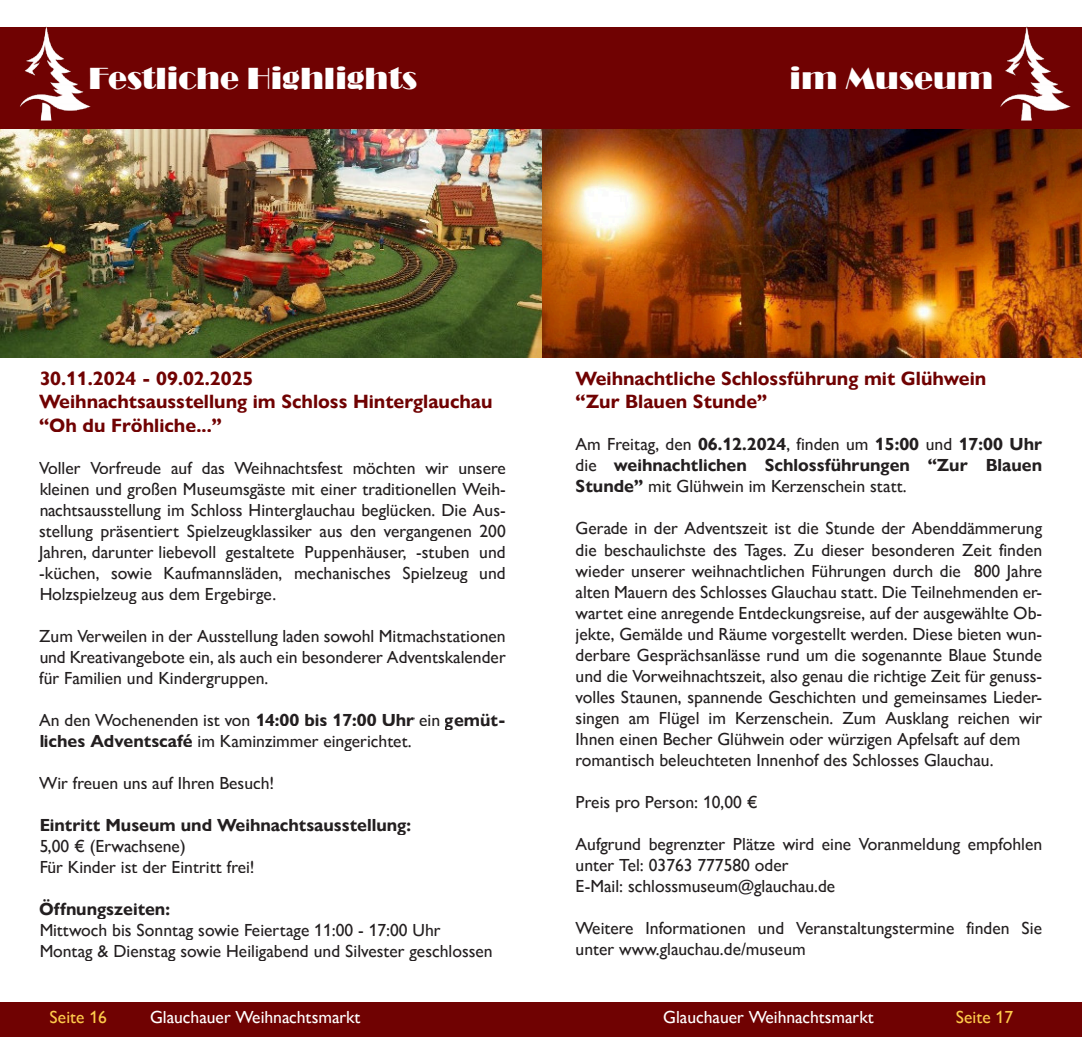
<style>
.page{position:relative;width:1082px;height:1062px;background:#fff}
.page>*{position:absolute;margin:0;border:0;box-sizing:border-box;transform-origin:0 0}
.t1{font:31.5px "Broadway";color:#fff}
.t2{font:700 19.25px "Gill Sans Nova";color:#700202}
.t3{font:17.5px "Gill Sans Nova";color:#231f20}
.t4{font:700 17.5px "Gill Sans Nova";color:#231f20}
.t5{font:17.5px "Gill Sans Nova";color:#fff}
.t6{font:17.5px "Times New Roman";color:#fff}
.t7{font:17.5px "Gill Sans Nova";color:#ffcc4b}
.t8{font:17.5px "Times New Roman";color:#ffcc4b}
.s1{font-weight:700}
</style>
<div class="page">
<img style="left:541px;top:128px;width:540px;height:229px">
<img style="left:0;top:128px;width:541px;height:229px">
<div style="left:0;top:27px;width:1081px;height:101px;background:#700202"></div>
<img style="left:0;top:26px;width:93px;height:114px">
<img style="left:947px;top:26px;width:125px;height:114px">
<div style="left:0;top:1002px;width:1081px;height:35px;background:#700202"></div>
<p class="t1" style="left:88px;top:60px;width:330px">Festliche Highlights</p>
<p class="t1" style="left:789px;top:60px;width:205px">im Museum</p>
<p class="t2" style="left:39px;top:372px;width:216px">30.11.2024 - 09.02.2025</p>
<p class="t2" style="left:39px;top:395px;width:455px">Weihnachtsausstellung im Schloss Hinterglauchau</p>
<p class="t2" style="left:39px;top:418px;width:184px">“Oh du Fröhliche...”</p>
<p class="t3" style="left:39px;top:461px;width:468px">Voller Vorfreude auf das Weihnachtsfest möchten wir unsere</p>
<p class="t3" style="left:39px;top:482px;width:468px">kleinen und großen Museumsgäste mit einer traditionellen Weih-</p>
<p class="t3" style="left:39px;top:503px;width:468px">nachtsausstellung im Schloss Hinterglauchau beglücken. Die Aus-</p>
<p class="t3" style="left:39px;top:524px;width:468px">stellung präsentiert Spielzeugklassiker aus den vergangenen 200</p>
<p class="t3" style="left:39px;top:545px;width:468px">Jahren, darunter liebevoll gestaltete Puppenhäuser, -stuben und</p>
<p class="t3" style="left:39px;top:566px;width:468px">-küchen, sowie Kaufmannsläden, mechanisches Spielzeug und</p>
<p class="t3" style="left:39px;top:587px;width:238px">Holzspielzeug aus dem Ergebirge.</p>
<p class="t3" style="left:39px;top:629px;width:468px">Zum Verweilen in der Ausstellung laden sowohl Mitmachstationen</p>
<p class="t3" style="left:39px;top:650px;width:468px">und Kreativangebote ein, als auch ein besonderer Adventskalender</p>
<p class="t3" style="left:39px;top:671px;width:231px">für Familien und Kindergruppen.</p>
<p class="t3" style="left:39px;top:713px;width:468px">An den Wochenenden ist von <span class="s1">14:00 bis 17:00 Uhr</span> ein <span class="s1">gemüt-</span></p>
<p class="t3" style="left:39px;top:734px;width:374px"><span class="s1">liches Adventscafé</span> im Kaminzimmer eingerichtet.</p>
<p class="t3" style="left:39px;top:776px;width:237px">Wir freuen uns auf Ihren Besuch!</p>
<p class="t4" style="left:39px;top:818px;width:373px">Eintritt Museum und Weihnachtsausstellung:</p>
<p class="t3" style="left:39px;top:839px;width:148px">5,00 € (Erwachsene)</p>
<p class="t3" style="left:39px;top:860px;width:217px">Für Kinder ist der Eintritt frei!</p>
<p class="t4" style="left:39px;top:902px;width:132px">Öffnungszeiten:</p>
<p class="t3" style="left:39px;top:923px;width:403px">Mittwoch bis Sonntag sowie Feiertage 11:00 - 17:00 Uhr</p>
<p class="t3" style="left:39px;top:944px;width:455px">Montag &amp; Dienstag sowie Heiligabend und Silvester geschlossen</p>
<p class="t2" style="left:575px;top:372px;width:412px">Weihnachtliche Schlossführung mit Glühwein</p>
<p class="t2" style="left:575px;top:395px;width:193px">“Zur Blauen Stunde”</p>
<p class="t3" style="left:575px;top:438px;width:468px">Am Freitag, den <span class="s1">06.12.2024</span>, finden um <span class="s1">15:00</span> und <span class="s1">17:00 Uhr</span></p>
<p class="t3" style="left:575px;top:459px;width:23px">die</p>
<p class="t4" style="left:614px;top:459px;width:430px">weihnachtlichen Schlossführungen “Zur Blauen</p>
<p class="t3" style="left:575px;top:480px;width:332px"><span class="s1">Stunde”</span> mit Glühwein im Kerzenschein statt.</p>
<p class="t3" style="left:575px;top:522px;width:468px">Gerade in der Adventszeit ist die Stunde der Abenddämmerung</p>
<p class="t3" style="left:575px;top:543px;width:468px">die beschaulichste des Tages. Zu dieser besonderen Zeit finden</p>
<p class="t3" style="left:575px;top:564px;width:468px">wieder unserer weihnachtlichen Führungen durch die 800 Jahre</p>
<p class="t3" style="left:575px;top:585px;width:468px">alten Mauern des Schlosses Glauchau statt. Die Teilnehmenden er-</p>
<p class="t3" style="left:575px;top:606px;width:468px">wartet eine anregende Entdeckungsreise, auf der ausgewählte Ob-</p>
<p class="t3" style="left:575px;top:627px;width:468px">jekte, Gemälde und Räume vorgestellt werden. Diese bieten wun-</p>
<p class="t3" style="left:575px;top:648px;width:468px">derbare Gesprächsanlässe rund um die sogenannte Blaue Stunde</p>
<p class="t3" style="left:575px;top:669px;width:468px">und die Vorweihnachtszeit, also genau die richtige Zeit für genuss-</p>
<p class="t3" style="left:575px;top:690px;width:468px">volles Staunen, spannende Geschichten und gemeinsames Lieder-</p>
<p class="t3" style="left:575px;top:711px;width:468px">singen am Flügel im Kerzenschein. Zum Ausklang reichen wir</p>
<p class="t3" style="left:575px;top:732px;width:446px">Ihnen einen Becher Glühwein oder würzigen Apfelsaft auf dem</p>
<p class="t3" style="left:575px;top:753px;width:419px">romantisch beleuchteten Innenhof des Schlosses Glauchau.</p>
<p class="t3" style="left:575px;top:795px;width:183px">Preis pro Person: 10,00 €</p>
<p class="t3" style="left:575px;top:837px;width:468px">Aufgrund begrenzter Plätze wird eine Voranmeldung empfohlen</p>
<p class="t3" style="left:575px;top:858px;width:214px">unter Tel: 03763 777580 oder</p>
<p class="t3" style="left:575px;top:879px;width:261px">E-Mail: schlossmuseum@glauchau.de</p>
<p class="t3" style="left:575px;top:921px;width:468px">Weitere Informationen und Veranstaltungstermine finden Sie</p>
<p class="t3" style="left:575px;top:942px;width:231px">unter www.glauchau.de/museum</p>
<p class="t7" style="left:50px;top:1010px;width:59px">Seite 16</p>
<p class="t7" style="left:955px;top:1010px;width:59px">Seite 17</p>
<p class="t5" style="left:150px;top:1010px;width:212px">Glauchauer Weihnachtsmarkt</p>
<p class="t5" style="left:663px;top:1010px;width:212px">Glauchauer Weihnachtsmarkt</p>
<p class="t8" style="left:98px;top:1010px;width:10px">0</p>
<p class="t6" style="left:150px;top:1010px;width:195px">Weihnachtsmarkt Glauchau</p>
</div>
